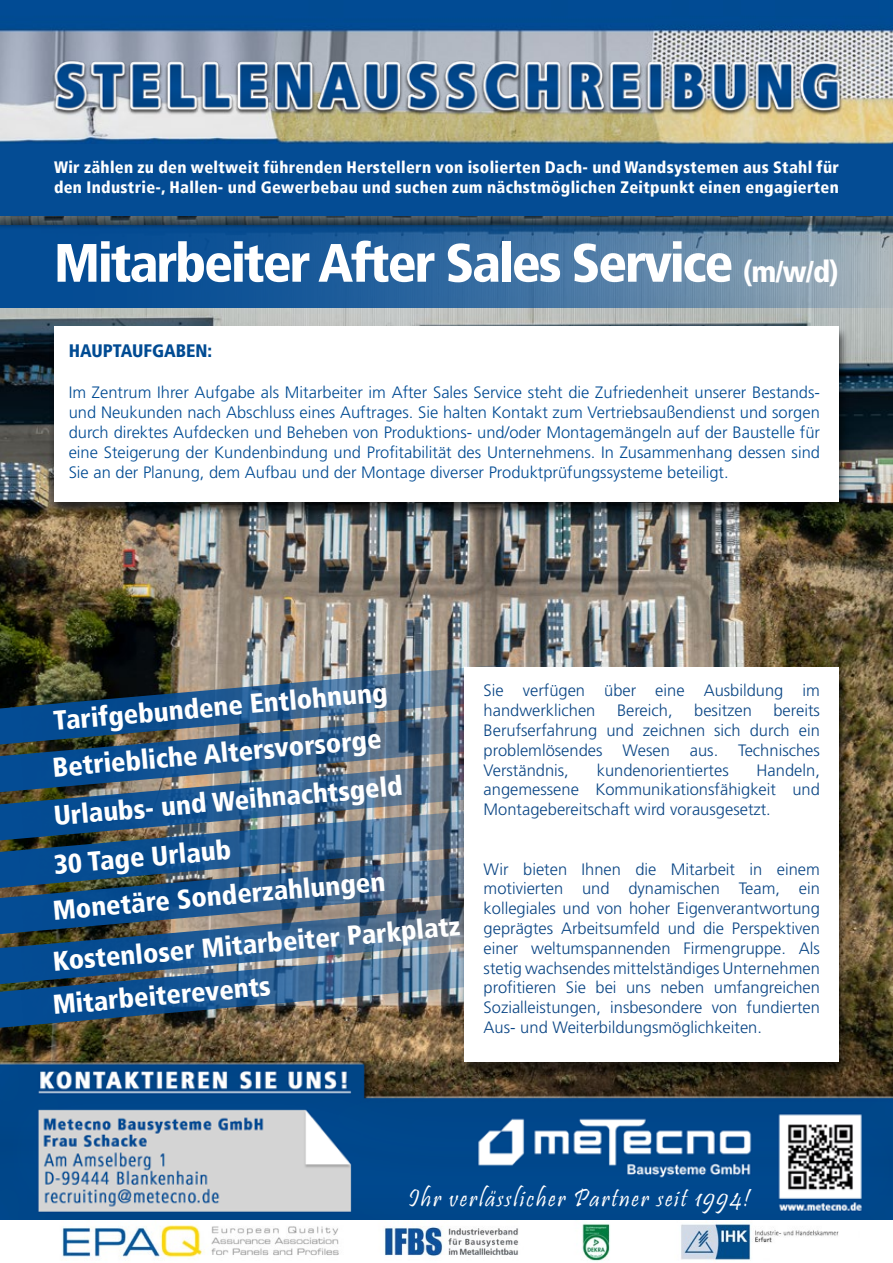
<style>
.page{position:relative;width:893px;height:1263px;background:#fff}
.page>*{position:absolute;margin:0;border:0;box-sizing:border-box;transform-origin:0 0}
.t1{font:900 condensed 54px "Frutiger LT";letter-spacing:-.04em;color:#fff}
.t2{font:900 condensed 27px/48.4px "Frutiger LT";color:#fff}
.t3{font:25.5px "Pristina";letter-spacing:.07em;color:#fff}
.t4{font:900 condensed 18px "Frutiger LT";color:#004b93}
.t5{font:300 16.5px/19.8px "Frutiger LT Pro";color:#0b4685;text-align:justify}
.t6{font:300 16.5px/19.8px "Frutiger LT Pro";color:#004b93;text-align:justify}
.t7{font:900 condensed 16.5px/19.8px "Frutiger LT";letter-spacing:.02em;color:#fff}
.s1{font-size:30px}
</style>
<div class="page">
<img style="left:0;top:308px;width:893px;height:753px">
<img style="left:0;top:0;width:893px;height:144px">
<svg style="left:0;top:230px;width:893px;height:78px;background:#3b6ea0"></svg>
<img style="left:0;top:1061px;width:893px;height:159px">
<div style="left:0;top:150px;width:893px;height:80px;background:#000;opacity:.36"></div>
<div style="left:0;top:144px;width:893px;height:71px;background:#044c94"></div>
<img style="left:52px;top:54px;width:790px;height:62px">
<img style="left:62px;top:1225px;width:277px;height:34px">
<img style="left:384px;top:1226px;width:135px;height:31px">
<img style="left:582px;top:1223px;width:28px;height:38px">
<img style="left:681px;top:1224px;width:158px;height:36px">
<div style="left:49px;top:326px;width:800px;height:192px;background:#000;opacity:.64"></div>
<div style="left:55px;top:326px;width:784px;height:176px;background:#fff"></div>
<img style="left:0;top:662px;width:539px;height:95px">
<img style="left:0;top:757px;width:459px;height:48px">
<img style="left:0;top:805px;width:459px;height:223px">
<div style="left:459px;top:667px;width:391px;height:411px;background:#000;opacity:.64"></div>
<div style="left:465px;top:667px;width:374px;height:394px;background:#fff"></div>
<p class="t7" style="left:54px;top:158px;width:786px">Wir zählen zu den weltweit führenden Herstellern von isolierten Dach- und Wandsystemen aus Stahl für den Industrie-, Hallen- und Gewerbebau und suchen zum nächstmöglichen Zeitpunkt einen engagierten</p>
<h1 class="t1" style="left:54px;top:230px;width:786px">Mitarbeiter After Sales Service <span class="s1">(m/w/d)</span></h1>
<p class="t4" style="left:69px;top:340px;width:145px">HAUPTAUFGABEN:</p>
<p class="t6" style="left:69px;top:383px;width:753px">Im Zentrum Ihrer Aufgabe als Mitarbeiter im After Sales Service steht die Zufriedenheit unserer Bestands&shy;und Neukunden nach Abschluss eines Auftrages. Sie halten Kontakt zum Vertriebsaußendienst und sorgen durch direktes Aufdecken und Beheben von Produktions- und/oder Montagemängeln auf der Baustelle für eine Steigerung der Kundenbindung und Profitabilität des Unternehmens. In Zusammenhang dessen sind Sie an der Planung, dem Aufbau und der Montage diverser Produktprüfungssysteme beteiligt.</p>
<h2 class="t2" style="left:52px;top:697px;width:336px;rotate:-5deg">Tarifgebundene Entlohnung</h2>
<h2 class="t2" style="left:51px;top:743px;width:331px;rotate:-5deg">Betriebliche Altersvorsorge</h2>
<h2 class="t2" style="left:48px;top:792px;width:356px;rotate:-5deg">Urlaubs- und Weihnachtsgeld<br>30 Tage Urlaub</h2>
<h2 class="t2" style="left:51px;top:886px;width:335px;rotate:-5deg">Monetäre Sonderzahlungen</h2>
<h2 class="t2" style="left:47px;top:940px;width:414px;line-height:43.2px;rotate:-5deg">Kostenloser Mitarbeiter Parkplatz<br>Mitarbeiterevents</h2>
<p class="t5" style="left:484px;top:681px;width:338px">Sie verfügen über eine Ausbildung im handwerklichen</p>
<p class="t5" style="left:484px;top:701px;width:338px;text-indent:290px">bereits Berufserfahrung und zeichnen sich durch ein problemlösendes Wesen aus. Technisches Verständnis,</p>
<p class="t5" style="left:617px;top:701px;width:57px">Bereich,</p>
<p class="t5" style="left:694px;top:701px;width:59px">besitzen</p>
<p class="t5" style="left:484px;top:760px;width:338px;text-indent:273px">Handeln, angemessene Kommunikationsfähigkeit und Montagebereitschaft wird vorausgesetzt.</p>
<p class="t5" style="left:597px;top:760px;width:134px">kundenorientiertes</p>
<p class="t5" style="left:484px;top:859px;width:338px">Wir bieten Ihnen die Mitarbeit in einem motivierten und dynamischen Team, ein kollegiales und von hoher Eigenverantwortung geprägtes Arbeitsumfeld und die Perspektiven einer weltumspannenden Firmengruppe. Als stetig wachsendes mittelständiges Unternehmen profitieren Sie bei uns neben umfangreichen Sozialleistungen, insbesondere von fundierten Aus- und Weiterbildungsmöglichkeiten.</p>
<h3 class="t3" style="left:408px;top:1184px;width:343px">Ihr verlässlicher Partner seit 1994!</h3>
</div>
